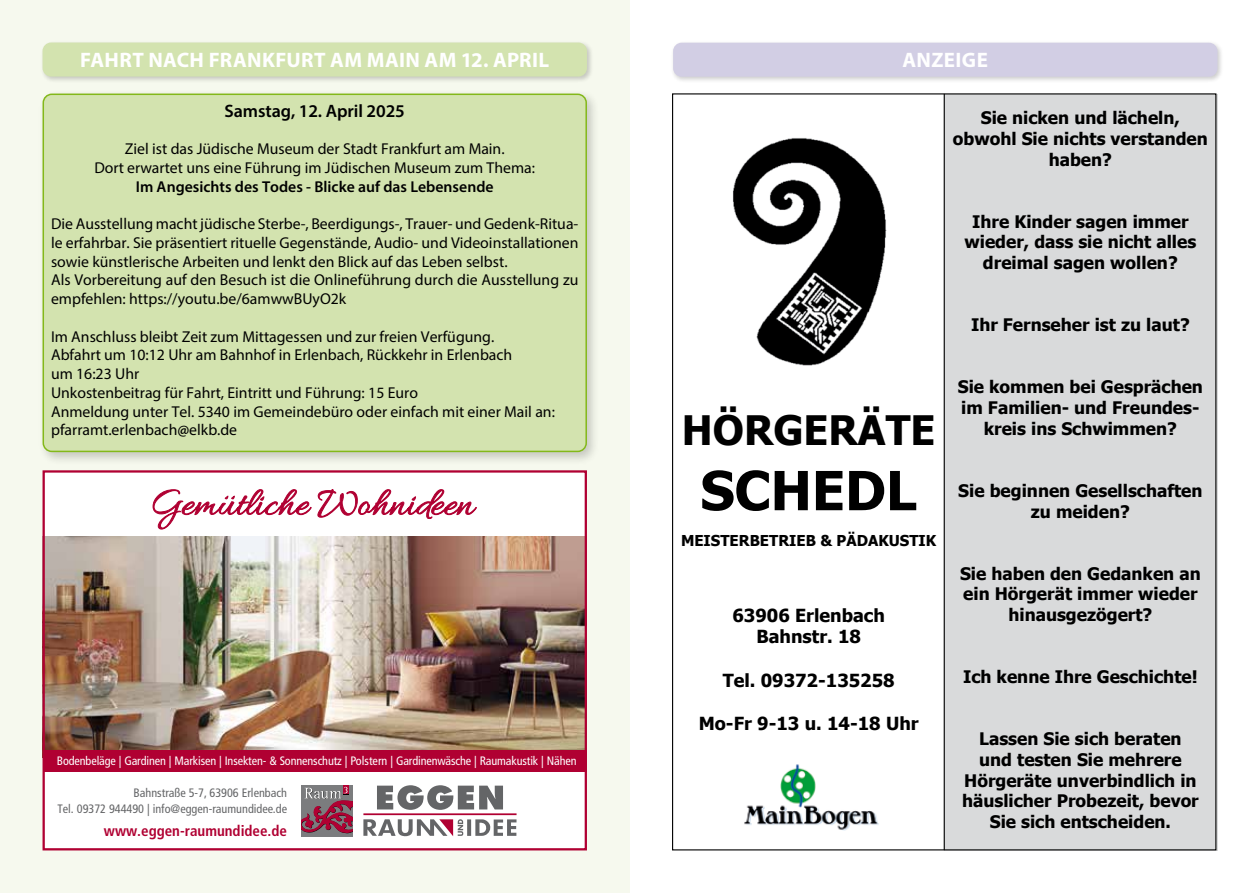
<style>
.page{position:relative;width:1259px;height:893px;background:#fff}
.page>*{position:absolute;margin:0;border:0;box-sizing:border-box;transform-origin:0 0}
.t1{font:700 54px "Tahoma";color:#000}
.t2{font:700 40.5px "Tahoma";color:#000}
.t3{font:700 21px "Myriad Pro";letter-spacing:.015em;color:#fff}
.t4{font:700 18px/21.6px "Tahoma";color:#000;text-align:center}
.t5{font:600 18px "Myriad Pro";letter-spacing:-.005em;color:#000}
.t6{font:700 17.25px/20.7px "Tahoma";color:#000;text-align:center}
.t7{font:15.75px/18.8px "Myriad Pro";color:#000}
.t8{font:600 15.75px "Myriad Pro";color:#000}
.t9{font:700 15px "Tahoma";color:#000}
.t10{font:700 condensed 15px "Frutiger LT Pro";color:#b00032}
.t11{font:condensed 12.15px "Frutiger LT Pro";letter-spacing:-.01em;color:#fff}
.t12{font:condensed 12.15px/16.8px "Frutiger LT Pro";color:#646567;text-align:right}
.s1{font-weight:600}
</style>
<div class="page">
<div style="left:0;top:0;width:629px;height:893px;background:#f6f9ee"></div>
<div style="left:670px;top:40px;width:554px;height:43px;background:#000;opacity:.2"></div>
<div style="left:673px;top:43px;width:544px;height:34px;background:#d2cee4;border-radius:9px"></div>
<div style="left:944px;top:94px;width:273px;height:756px;background:#d9dadb"></div>
<hr style="left:943px;top:94px;width:1px;height:756px;background:#000">
<img style="left:744px;top:764px;width:135px;height:67px">
<img style="left:733px;top:138px;width:154px;height:228px">
<div style="left:40px;top:40px;width:553px;height:43px;background:#000;opacity:.2"></div>
<div style="left:43px;top:43px;width:544px;height:34px;background:#d3e3af;border-radius:9px"></div>
<div style="left:38px;top:89px;width:562px;height:377px;background:#000;opacity:.2"></div>
<div style="left:43px;top:94px;width:543px;height:357px;background:#d3e3af;border-radius:9px"></div>
<div style="left:43px;top:94px;width:544px;height:358px;border:2px solid #83b81a;border-radius:9px"></div>
<div style="left:44px;top:472px;width:541px;height:377px;background:#fff"></div>
<img style="left:46px;top:537px;width:538px;height:213px">
<hr style="left:363px;top:813px;width:153px;height:2px;background:#b00032">
<svg style="left:467px;top:819px;width:4px;height:17px"></svg>
<svg style="left:363px;top:819px;width:100px;height:18px"></svg>
<svg style="left:475px;top:819px;width:41px;height:17px"></svg>
<svg style="left:377px;top:785px;width:126px;height:25px"></svg>
<div style="left:301px;top:785px;width:51px;height:51px;background:#7b7c7e"></div>
<svg style="left:343px;top:785px;width:6px;height:9px"></svg>
<svg style="left:301px;top:787px;width:51px;height:46px"></svg>
<div style="left:43px;top:750px;width:544px;height:22px;background:#b00032"></div>
<div style="left:43px;top:470px;width:544px;height:380px;border:2px solid #b00032"></div>
<svg style="left:152px;top:489px;width:325px;height:41px"></svg>
<h3 class="t3" style="left:80px;top:46px;width:471px">FAHRT NACH FRANKFURT AM MAIN AM 12. APRIL</h3>
<p class="t5" style="left:225px;top:99px;width:182px">Samstag, 12. April 2025</p>
<p class="t7" style="left:94px;top:139px;width:442px;text-align:center">Ziel ist das Jüdische Museum der Stadt Frankfurt am Main.<br>Dort erwartet uns eine Führung im Jüdischen Museum zum Thema:</p>
<p class="t8" style="left:136px;top:176px;width:359px">Im Angesichts des Todes - Blicke auf das Lebensende</p>
<p class="t7" style="left:51px;top:214px;width:529px">Die Ausstellung macht jüdische Sterbe-, Beerdigungs-, Trauer- und Gedenk-Ritua&shy;le erfahrbar. Sie präsentiert rituelle Gegenstände, Audio- und Videoinstallationen sowie künstlerische Arbeiten und lenkt den Blick auf das Leben selbst.<br>Als Vorbereitung auf den Besuch ist die Onlineführung durch die Ausstellung zu empfehlen: https://youtu.be/6amwwBUyO2k</p>
<p class="t7" style="left:51px;top:327px;width:505px">Im Anschluss bleibt Zeit zum Mittagessen und zur freien Verfügung.<br>Abfahrt um 10:12 Uhr am Bahnhof in Erlenbach, Rückkehr in Erlenbach<br>um 16:23 Uhr<br>Unkostenbeitrag für Fahrt, Eintritt und Führung: 15 Euro<br>Anmeldung unter Tel. 5340 im Gemeindebüro oder einfach mit einer Mail an: pfarramt.erlenbach<span class="s1">@</span>elkb.de</p>
<p class="t11" style="left:57px;top:754px;width:521px">Bodenbeläge | Gardinen | Markisen | Insekten- &amp; Sonnenschutz | Polstern | Gardinenwäsche | Raumakustik | Nähen</p>
<p class="t12" style="left:57px;top:784px;width:231px">Bahnstraße 5-7, 63906 Erlenbach<br>Tel. 09372 944490 | info@eggen-raumundidee.de</p>
<p class="t10" style="left:104px;top:822px;width:185px">www.eggen-raumundidee.de</p>
<h3 class="t3" style="left:902px;top:46px;width:87px">ANZEIGE</h3>
<p class="t6" style="left:952px;top:108px;width:257px">Sie nicken und lächeln, obwohl Sie nichts verstanden haben?</p>
<p class="t6" style="left:964px;top:212px;width:233px">Ihre Kinder sagen immer wieder, dass sie nicht alles dreimal sagen wollen?</p>
<h2 class="t2" style="left:682px;top:402px;width:255px">HÖRGERÄTE</h2>
<h1 class="t1" style="left:700px;top:453px;width:218px">SCHEDL</h1>
<p class="t9" style="left:681px;top:530px;width:257px">MEISTERBETRIEB &amp; PÄDAKUSTIK</p>
<p class="t4" style="left:732px;top:605px;width:154px">63906 Erlenbach<br>Bahnstr. 18</p>
<p class="t4" style="left:722px;top:670px;width:173px">Tel. 09372-135258</p>
<p class="t4" style="left:699px;top:713px;width:221px">Mo-Fr 9-13 u. 14-18 Uhr</p>
<p class="t6" style="left:971px;top:315px;width:220px">Ihr Fernseher ist zu laut?</p>
<p class="t6" style="left:957px;top:377px;width:247px">Sie kommen bei Gesprächen im Familien- und Freundes&shy;kreis ins Schwimmen?</p>
<p class="t6" style="left:958px;top:481px;width:246px">Sie beginnen Gesellschaften zu meiden?</p>
<p class="t6" style="left:960px;top:564px;width:242px">Sie haben den Gedanken an ein Hörgerät immer wieder hinausgezögert?</p>
<p class="t6" style="left:963px;top:667px;width:236px">Ich kenne Ihre Geschichte!</p>
<p class="t6" style="left:962px;top:729px;width:238px">Lassen Sie sich beraten und testen Sie mehrere<br>Hörgeräte unverbindlich in häuslicher Probezeit, bevor<br>Sie sich entscheiden.</p>
</div>
